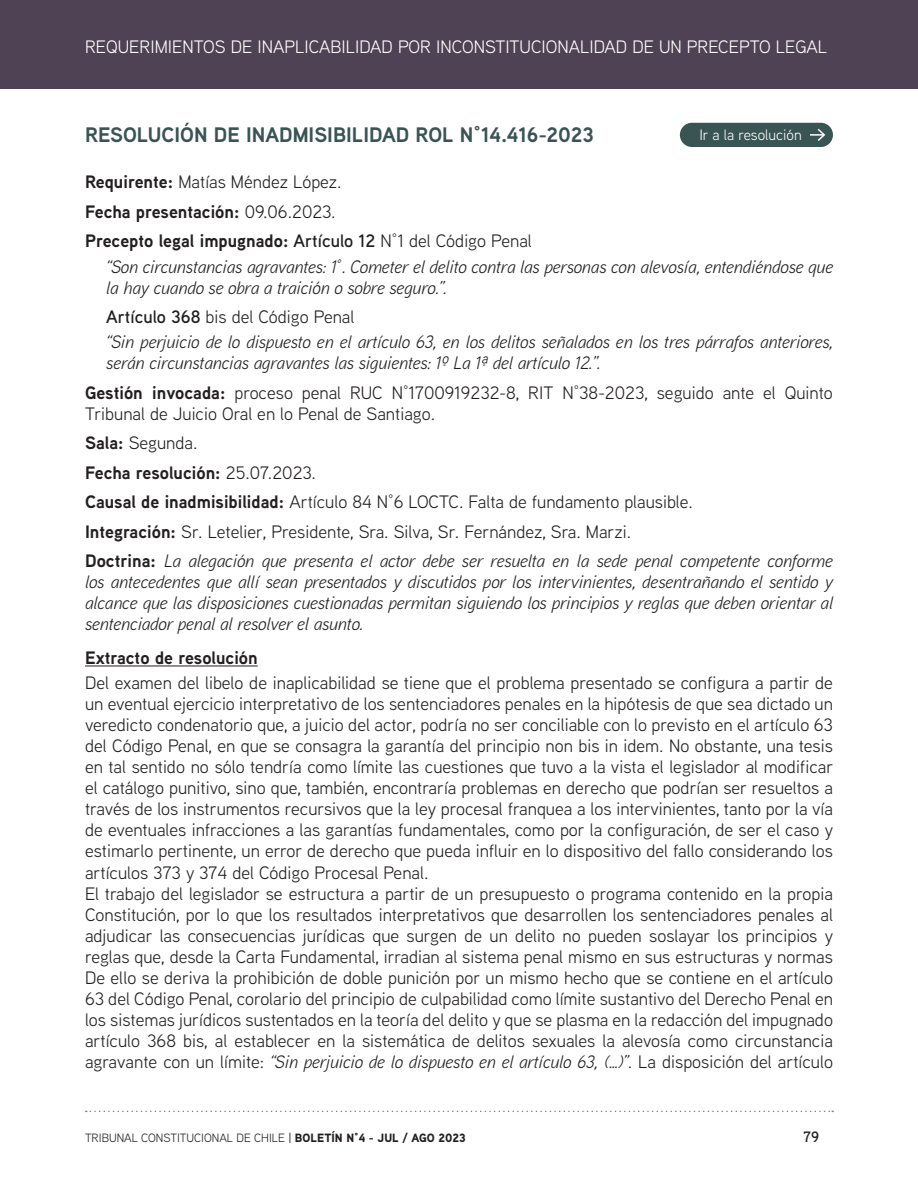
<style>
.page{position:relative;width:918px;height:1188px;background:#fff}
.page>*{position:absolute;margin:0;border:0;box-sizing:border-box;transform-origin:0 0}
.t1{font:700 21px "Aaux Next";color:#3a5353}
.t2{font:18px/21px "Aaux Next";color:#231f20}
.t3{font:italic 18px/21px "Aaux Next";color:#231f20}
.t4{font:700 18px/29.5px "Aaux Next";color:#231f20}
.t5{font:18px "Aaux Next";color:#fff}
.t6{font:15px "Aaux Next";color:#fff}
.t7{font:600 15px "Aaux Next";color:#231f20}
.t8{font:12px "Aaux Next";color:#231f20}
.s1{font-weight:400}
.s2{font-weight:600}
.s3{font-weight:600;font-style:normal}
.s4{font-style:normal}
.s5{font-weight:700;font-style:normal}
.s6{font-weight:700}
.s7{font-style:italic}
.s8{font-weight:500}
.s9{font-weight:900}
</style>
<div class="page">
<div style="left:0;top:0;width:918px;height:88px;background:#4f4254"></div>
<svg style="left:86px;top:1111px;width:747px;height:1px"></svg>
<hr style="left:85px;top:666px;width:173px;height:1px;background:#231f20">
<div style="left:680px;top:123px;width:153px;height:24px;background:#3a5353;border-radius:12px"></div>
<svg style="left:810px;top:128px;width:16px;height:13px"></svg>
<p class="t5" style="left:85px;top:35px;width:744px">REQUERIMIENTOS DE INAPLICABILIDAD POR INCONSTITUCIONALIDAD DE UN PRECEPTO LEGAL</p>
<p class="t1" style="left:85px;top:120px;width:510px">RESOLUCIÓN DE INADMISIBILIDAD ROL N°14.416-2023</p>
<p class="t4" style="left:85px;top:167px;width:448px">Requirente: <span class="s1">Matías Méndez López.<br></span>Fecha presentación: <span class="s1">09.06.2023.<br></span>Precepto legal impugnado: <span class="s2">Artículo 12</span> <span class="s1">N°1 del Código Penal</span></p>
<p class="t3" style="left:106px;top:255px;width:728px">“Son circunstancias agravantes: 1°. Cometer el delito contra las personas con alevosía, entendiéndose que la hay cuando se obra a traición o sobre seguro.”.</p>
<p class="t3" style="left:106px;top:304px;width:728px;line-height:25.2px"><span class="s3">Artículo 368</span> <span class="s4">bis del Código Penal<br></span>“Sin perjuicio de lo dispuesto en el artículo 63, en los delitos señalados en los tres párrafos anteriores,</p>
<p class="t3" style="left:85px;top:348px;width:749px;line-height:29.5px;text-indent:21px">serán circunstancias agravantes las siguientes: 1º La 1ª del artículo 12.”.<br><span class="s5">Gestión invocada:</span> <span class="s4">proceso penal RUC N°1700919232-8, RIT N°38-2023, seguido ante el Quinto</span></p>
<p class="t2" style="left:85px;top:398px;width:749px;line-height:29.5px">Tribunal de Juicio Oral en lo Penal de Santiago.<br><span class="s6">Sala:</span> Segunda.<br><span class="s6">Fecha resolución:</span> 25.07.2023.<br><span class="s6">Causal de inadmisibilidad:</span> Artículo 84 N°6 LOCTC. Falta de fundamento plausible.<br><span class="s6">Integración:</span> Sr. Letelier, Presidente, Sra. Silva, Sr. Fernández, Sra. Marzi.<br><span class="s6">Doctrina:</span> <span class="s7">La alegación que presenta el actor debe ser resuelta en la sede penal competente conforme</span></p>
<p class="t3" style="left:85px;top:571px;width:750px;text-align:justify">los antecedentes que allí sean presentados y discutidos por los intervinientes, desentrañando el sentido y alcance que las disposiciones cuestionadas permitan siguiendo los principios y reglas que deben orientar al sentenciador penal al resolver el asunto.</p>
<p class="t4" style="left:85px;top:643px;width:174px">Extracto de resolución</p>
<p class="t2" style="left:85px;top:672px;width:750px">Del examen del libelo de inaplicabilidad se tiene que el problema presentado se configura a partir de un eventual ejercicio interpretativo de los sentenciadores penales en la hipótesis de que sea dictado un veredicto condenatorio que, a juicio del actor, podría no ser conciliable con lo previsto en el artículo 63 del Código Penal, en que se consagra la garantía del principio non bis in idem. No obstante, una tesis en tal sentido no sólo tendría como límite las cuestiones que tuvo a la vista el legislador al modificar el catálogo punitivo, sino que, también, encontraría problemas en derecho que podrían ser resueltos a través de los instrumentos recursivos que la ley procesal franquea a los intervinientes, tanto por la vía de eventuales infracciones a las garantías fundamentales, como por la configuración, de ser el caso y estimarlo pertinente, un error de derecho que pueda influir en lo dispositivo del fallo considerando los artículos 373 y 374 del Código Procesal Penal.<br>El trabajo del legislador se estructura a partir de un presupuesto o programa contenido en la propia Constitución, por lo que los resultados interpretativos que desarrollen los sentenciadores penales al adjudicar las consecuencias jurídicas que surgen de un delito no pueden soslayar los principios y reglas que, desde la Carta Fundamental, irradian al sistema penal mismo en sus estructuras y normas De ello se deriva la prohibición de doble punición por un mismo hecho que se contiene en el artículo 63 del Código Penal, corolario del principio de culpabilidad como límite sustantivo del Derecho Penal en los sistemas jurídicos sustentados en la teoría del delito y que se plasma en la redacción del impugnado artículo 368 bis, al establecer en la sistemática de delitos sexuales la alevosía como circunstancia agravante con un límite: <span class="s7">“Sin perjuicio de lo dispuesto en el artículo 63, (…)”</span>. La disposición del artículo</p>
<p class="t6" style="left:699px;top:125px;width:104px">Ir a la resolución</p>
<p class="t8" style="left:85px;top:1130px;width:382px">TRIBUNAL CONSTITUCIONAL DE CHILE <span class="s8">|</span> <span class="s9">BOLETÍN N°4 - JUL / AGO 2023</span></p>
<p class="t7" style="left:804px;top:1127px;width:17px">79</p>
</div>
